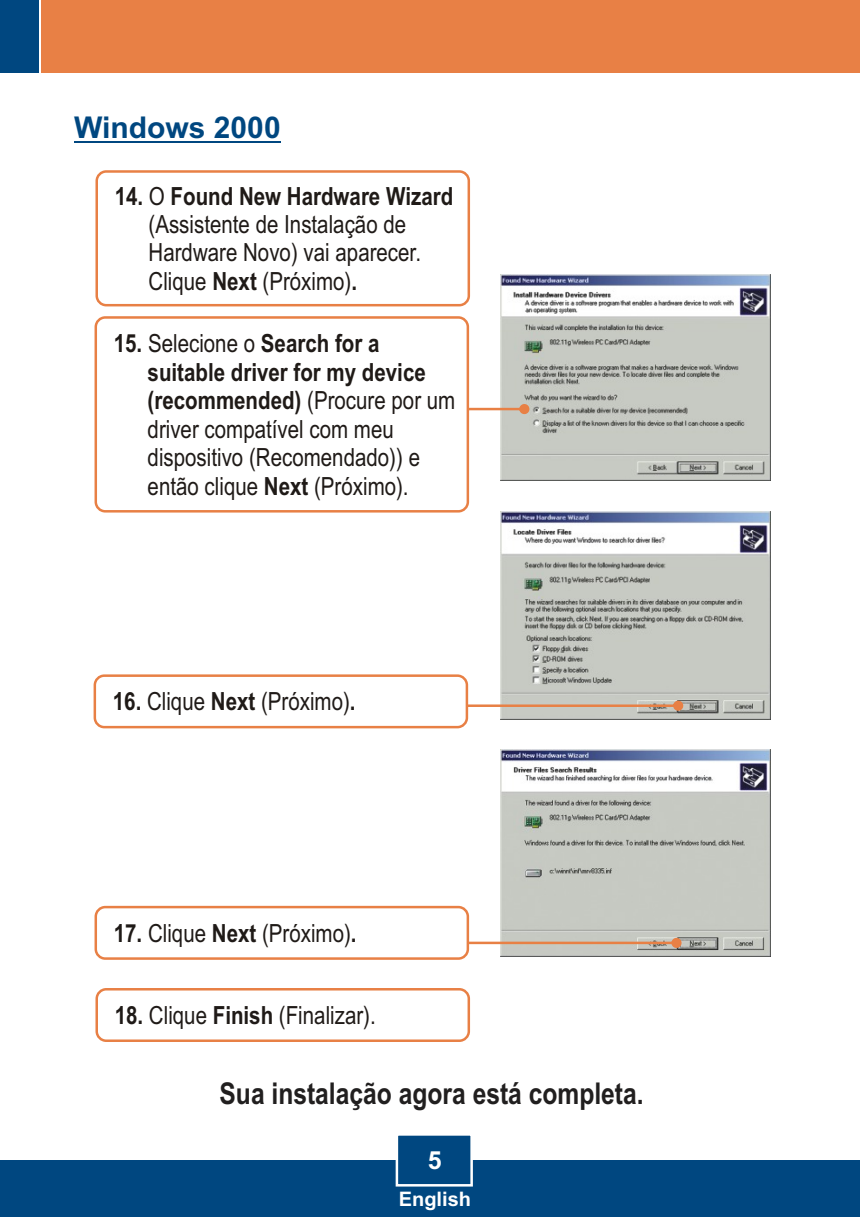
<style>
.page{position:relative;width:860px;height:1217px;background:#fff}
.page>*{position:absolute;margin:0;border:0;box-sizing:border-box;transform-origin:0 0}
.t1{font:700 30px "Arial Narrow";color:#211f1f}
.t2{font:700 30px "Arial";color:#004780}
.t3{font:25px/28.5px "Arial Narrow";color:#1f1a17}
.t4{font:700 25px "Arial";color:#fff}
.t5{font:700 20px "Arial";color:#fff}
.s1{font-weight:700}
</style>
<div class="page">
<img style="left:500px;top:274px;width:270px;height:207px">
<img style="left:500px;top:512px;width:270px;height:206px">
<svg style="left:468px;top:700px;width:215px;height:10px;background:#d5baa5"></svg>
<svg style="left:469px;top:404px;width:60px;height:10px"></svg>
<div style="left:94px;top:674px;width:374px;height:54px;background:#fff;border:3px solid #e88045;border-radius:9px"></div>
<hr style="left:74px;top:141px;width:207px;height:1px;background:#004780">
<div style="left:0;top:1159px;width:859px;height:57px;background:#004780"></div>
<div style="left:41px;top:0;width:818px;height:72px;background:#e88045"></div>
<div style="left:0;top:0;width:38px;height:72px;background:#004780"></div>
<svg style="left:394px;top:1135px;width:80px;height:52px"></svg>
<div style="left:95px;top:170px;width:375px;height:136px;background:#fff;border:3px solid #e88045;border-radius:9px"></div>
<div style="left:94px;top:316px;width:375px;height:196px;background:#fff;border:3px solid #e88045;border-radius:9px"></div>
<img style="left:500px;top:749px;width:270px;height:207px">
<svg style="left:469px;top:937px;width:212px;height:10px;background:#d4b9a5"></svg>
<div style="left:95px;top:987px;width:375px;height:54px;background:#fff;border:3px solid #e88045;border-radius:9px"></div>
<div style="left:94px;top:905px;width:375px;height:54px;background:#fff;border:3px solid #e88045;border-radius:9px"></div>
<p class="t2" style="left:74px;top:116px;width:208px">Windows 2000</p>
<p class="t3" style="left:148px;top:184px;width:306px;text-indent:-34px"><span class="s1">14.</span> O <span class="s1">Found New Hardware Wizard </span>(Assistente de Instalação de<br>Hardware Novo) vai aparecer.<br>Clique <span class="s1">Next</span> (Próximo)<span class="s1">.</span></p>
<p class="t3" style="left:147px;top:331px;width:309px;text-indent:-34px"><span class="s1">15.</span> Selecione o <span class="s1">Search for a suitable driver for my device (recommended)</span> (Procure por um driver compatível com meu dispositivo (Recomendado)) e então clique <span class="s1">Next</span> (Próximo).</p>
<p class="t3" style="left:113px;top:689px;width:244px"><span class="s1">16.</span> Clique <span class="s1">Next</span> (Próximo)<span class="s1">.</span></p>
<p class="t3" style="left:114px;top:920px;width:244px"><span class="s1">17.</span> Clique <span class="s1">Next</span> (Próximo)<span class="s1">.</span></p>
<p class="t3" style="left:115px;top:1003px;width:262px"><span class="s1">18.</span> Clique <span class="s1">Finish</span> (Finalizar).</p>
<p class="t1" style="left:219px;top:1081px;width:425px">Sua instalação agora está completa.</p>
<p class="t4" style="left:427px;top:1150px;width:15px">5</p>
<p class="t5" style="left:399px;top:1191px;width:74px">English</p>
</div>
